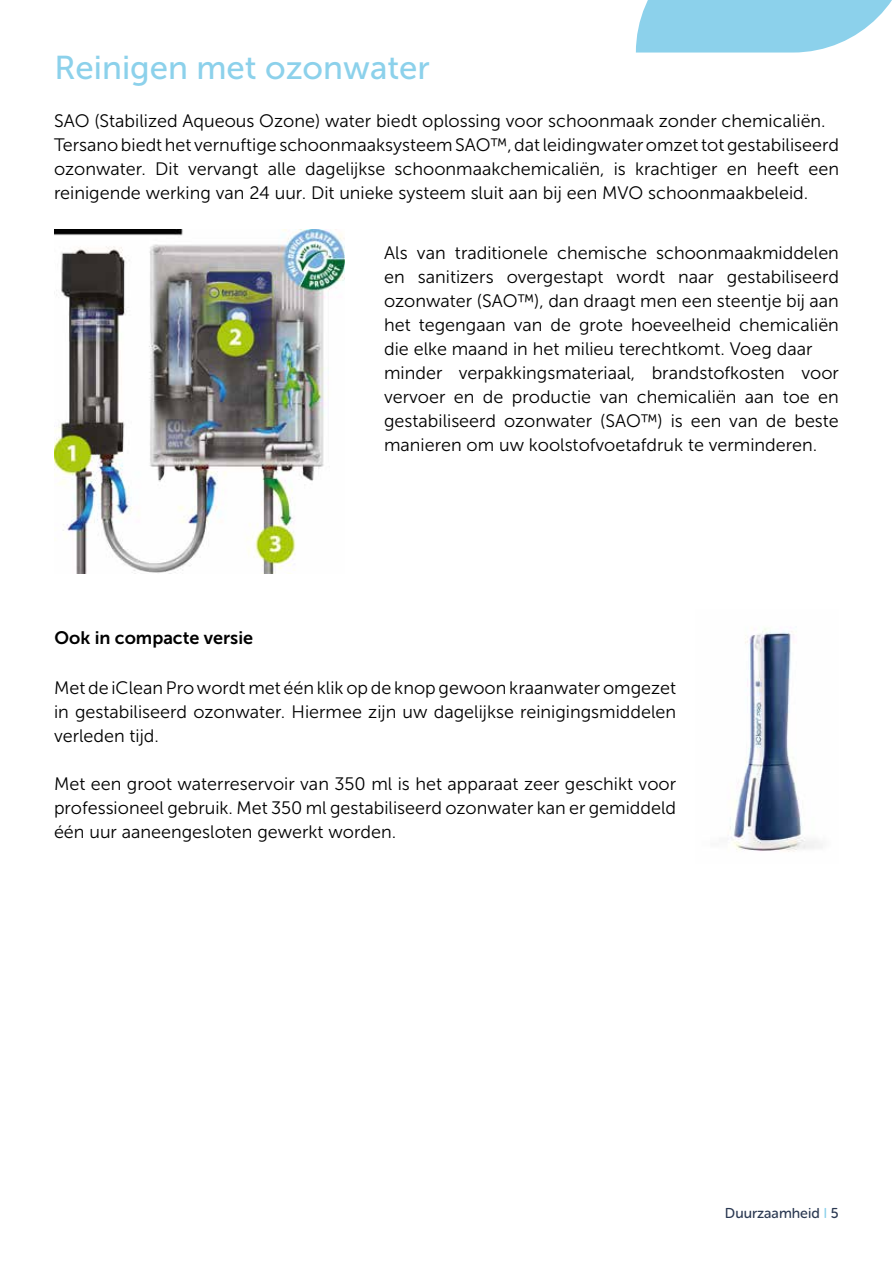
<style>
.page{position:relative;width:893px;height:1263px;background:#fff}
.page>*{position:absolute;margin:0;border:0;box-sizing:border-box;transform-origin:0 0}
.t1{font:33px "Museo Sans 500";color:#8cd1eb}
.t2{font:18px/24px "Museo Sans 300";color:#000}
.t3{font:18px "Museo Sans 700";color:#000}
.t4{font:14.25px "Museo Sans Rounded 500";color:#2b3952}
.s1{color:#8cd1eb}
</style>
<div class="page">
<svg style="left:636px;top:0;width:256px;height:53px;background:#9bd7ed"></svg>
<img style="left:54px;top:229px;width:291px;height:344px">
<img style="left:730px;top:628px;width:92px;height:224px">
<h1 class="t1" style="left:54px;top:49px;width:377px">Reinigen met ozonwater</h1>
<p class="t2" style="left:54px;top:109px;width:786px">SAO (Stabilized Aqueous Ozone) water biedt oplossing voor schoonmaak zonder chemicaliën.<br>Tersano biedt het vernuftige schoonmaaksysteem SAO™, dat leidingwater omzet tot gestabiliseerd ozonwater. Dit vervangt alle dagelijkse schoonmaakchemicaliën, is krachtiger en heeft een reinigende werking van 24 uur. Dit unieke systeem sluit aan bij een MVO schoonmaakbeleid.</p>
<p class="t3" style="left:54px;top:628px;width:200px">Ook in compacte versie</p>
<p class="t2" style="left:384px;top:241px;width:456px">Als van traditionele chemische schoonmaakmiddelen en sanitizers overgestapt wordt naar gestabiliseerd ozonwater (SAO™), dan draagt men een steentje bij aan het tegengaan van de grote hoeveelheid chemicaliën die elke maand in het milieu terechtkomt. Voeg daar minder verpakkingsmateriaal, brandstofkosten voor vervoer en de productie van chemicaliën aan toe en gestabiliseerd ozonwater (SAO™) is een van de beste manieren om uw koolstofvoetafdruk te verminderen.</p>
<p class="t2" style="left:54px;top:675px;width:624px;text-align:justify">Met de iClean Pro wordt met één klik op de knop gewoon kraanwater omgezet in gestabiliseerd ozonwater. Hiermee zijn uw dagelijkse reinigingsmiddelen verleden tijd.</p>
<p class="t2" style="left:54px;top:771px;width:624px;text-align:justify">Met een groot waterreservoir van 350 ml is het apparaat zeer geschikt voor professioneel gebruik. Met 350 ml gestabiliseerd ozonwater kan er gemiddeld één uur aaneengesloten gewerkt worden.</p>
<p class="t4" style="left:725px;top:1205px;width:115px">Duurzaamheid <span class="s1">I</span> 5</p>
</div>
